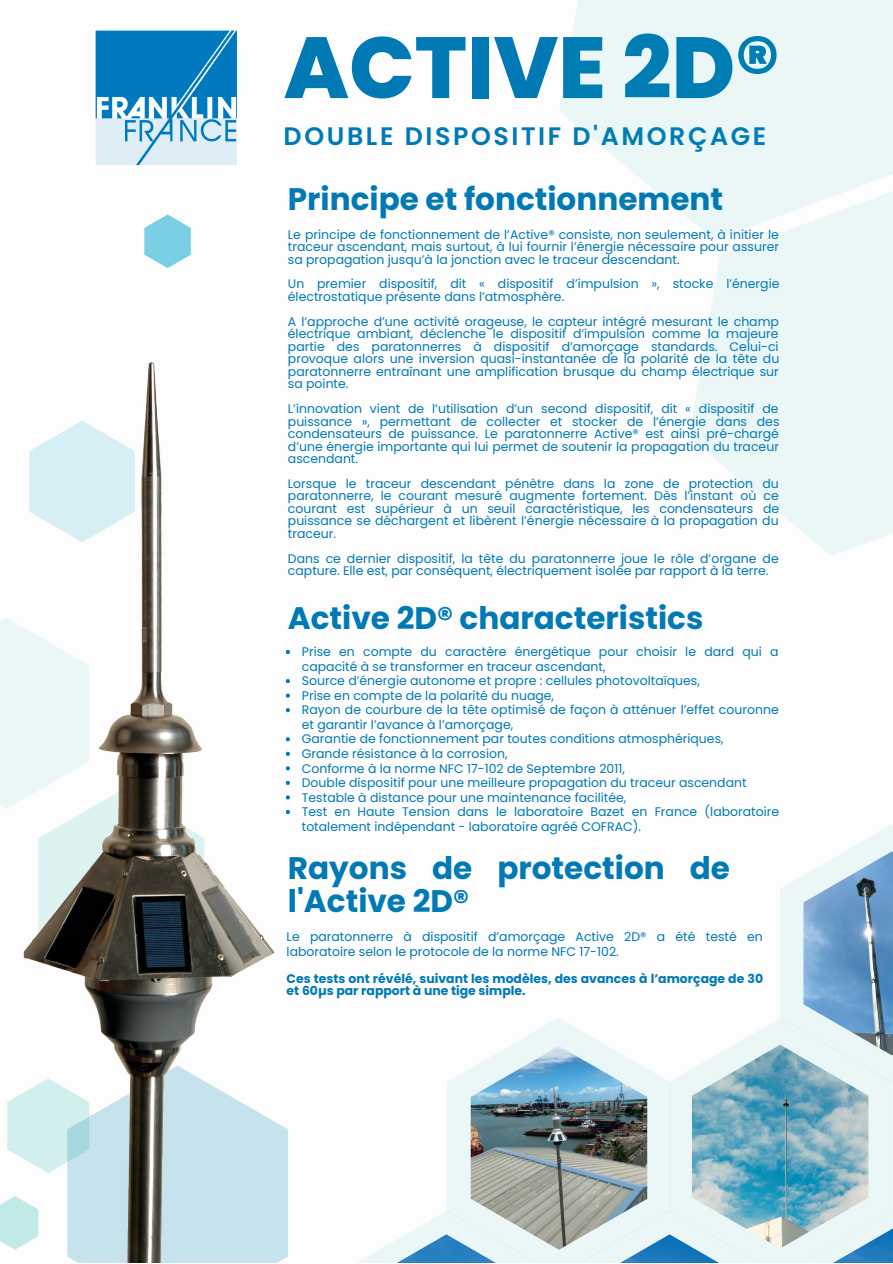
<style>
.page{position:relative;width:893px;height:1264px;background:#fff}
.page>*{position:absolute;margin:0;border:0;box-sizing:border-box;transform-origin:0 0}
.t1{font:800 86.55px "Poppins";color:#0079b5}
.t2{font:700 31.05px/32.5px "Poppins";color:#0079b5}
.t3{font:600 25.2px "Poppins";letter-spacing:.105em;color:#0079b5}
.t4{font:12.45px/12.5px "Poppins";color:#0079b5;text-align:justify}
.t5{font:700 12.45px/12.5px "Poppins";color:#0079b5}
</style>
<div class="page">
<svg style="left:780px;top:825px;width:112px;height:192px;fill:#eaf7f6"></svg>
<svg style="left:670px;top:1017px;width:222px;height:245px;fill:#eaf7f6"></svg>
<img style="left:692px;top:1044px;width:176px;height:204px">
<svg style="left:144px;top:214px;width:47px;height:54px"></svg>
<svg style="left:447px;top:1018px;width:223px;height:244px;fill:#eaf7f6"></svg>
<img style="left:803px;top:851px;width:89px;height:204px">
<div style="left:274px;top:1121px;width:14px;height:141px;background:#c6e2ec"></div>
<svg style="left:95px;top:30px;width:142px;height:136px;background:#5eaad6"></svg>
<svg style="left:559px;top:0;width:333px;height:218px;background:#ecf7f6"></svg>
<svg style="left:688px;top:190px;width:204px;height:366px;fill:#eaf7f6"></svg>
<svg style="left:559px;top:1210px;width:221px;height:52px;background:#d6e9ea"></svg>
<svg style="left:407px;top:1210px;width:150px;height:52px;fill:#eaf7f6"></svg>
<svg style="left:785px;top:1208px;width:107px;height:54px;background:#bfd7db"></svg>
<img style="left:358px;top:1234px;width:176px;height:28px">
<img style="left:581px;top:1234px;width:176px;height:28px">
<img style="left:470px;top:1045px;width:177px;height:204px">
<img style="left:804px;top:1228px;width:88px;height:34px">
<img style="left:0;top:363px;width:274px;height:899px">
<svg style="left:286px;top:650px;width:4px;height:4px"></svg>
<svg style="left:286px;top:679px;width:4px;height:4px"></svg>
<svg style="left:286px;top:693px;width:4px;height:4px"></svg>
<svg style="left:286px;top:708px;width:4px;height:4px"></svg>
<svg style="left:286px;top:737px;width:4px;height:4px"></svg>
<svg style="left:286px;top:751px;width:4px;height:5px"></svg>
<svg style="left:286px;top:766px;width:4px;height:4px"></svg>
<svg style="left:286px;top:780px;width:4px;height:5px"></svg>
<svg style="left:286px;top:795px;width:4px;height:4px"></svg>
<svg style="left:286px;top:810px;width:4px;height:4px"></svg>
<h1 class="t1" style="left:284px;top:7px;width:497px">ACTIVE 2D®</h1>
<h3 class="t3" style="left:283px;top:119px;width:484px">DOUBLE DISPOSITIF D'AMORÇAGE</h3>
<h2 class="t2" style="left:288px;top:182px;width:437px">Principe et fonctionnement</h2>
<p class="t4" style="left:288px;top:228px;width:492px">Le principe de fonctionnement de l’Active® consiste, non seulement, à initier le traceur ascendant, mais surtout, à lui fournir l’énergie nécessaire pour assurer sa propagation jusqu’à la jonction avec le traceur descendant.</p>
<p class="t4" style="left:288px;top:278px;width:493px">Un premier dispositif, dit « dispositif d’impulsion », stocke l’énergie électrostatique présente dans l’atmosphère.</p>
<p class="t4" style="left:288px;top:315px;width:493px">A l’approche d’une activité orageuse, le capteur intégré mesurant le champ électrique ambiant, déclenche le dispositif d’impulsion comme la majeure partie des paratonnerres à dispositif d’amorçage standards. Celui-ci provoque alors une inversion quasi-instantanée de la polarité de la tête du paratonnerre entraînant une amplification brusque du champ électrique sur sa pointe.</p>
<p class="t4" style="left:288px;top:402px;width:493px">L’innovation vient de l’utilisation d’un second dispositif, dit « dispositif de puissance », permettant de collecter et stocker de l’énergie dans des condensateurs de puissance. Le paratonnerre Active® est ainsi pré-chargé d’une énergie importante qui lui permet de soutenir la propagation du traceur ascendant.</p>
<p class="t4" style="left:288px;top:477px;width:493px">Lorsque le traceur descendant pénètre dans la zone de protection du paratonnerre, le courant mesuré augmente fortement. Dès l’instant où ce courant est supérieur à un seuil caractéristique, les condensateurs de puissance se déchargent et libèrent l’énergie nécessaire à la propagation du traceur.</p>
<p class="t4" style="left:288px;top:552px;width:492px">Dans ce dernier dispositif, la tête du paratonnerre joue le rôle d’organe de capture. Elle est, par conséquent, électriquement isolée par rapport à la terre.</p>
<h2 class="t2" style="left:288px;top:601px;width:417px">Active 2D® characteristics</h2>
<p class="t4" style="left:302px;top:644px;width:479px;line-height:14.5px;text-align:left">Prise en compte du caractère énergétique pour choisir le dard qui a capacité à se transformer en traceur ascendant,<br>Source d’énergie autonome et propre : cellules photovoltaïques,<br>Prise en compte de la polarité du nuage,<br>Rayon de courbure de la tête optimisé de façon à atténuer l’effet couronne et garantir l’avance à l’amorçage,<br>Garantie de fonctionnement par toutes conditions atmosphériques,<br>Grande résistance à la corrosion,<br>Conforme à la norme NFC 17-102 de Septembre 2011,<br>Double dispositif pour une meilleure propagation du traceur ascendant Testable à distance pour une maintenance facilitée,<br>Test en Haute Tension dans le laboratoire Bazet en France (laboratoire totalement indépendant - laboratoire agréé COFRAC).</p>
<h2 class="t2" style="left:288px;top:852px;width:443px">Rayons de protection de l'Active 2D®</h2>
<p class="t4" style="left:286px;top:929px;width:477px;line-height:14.5px">Le paratonnerre à dispositif d’amorçage Active 2D® a été testé en laboratoire selon le protocole de la norme NFC 17-102.</p>
<p class="t5" style="left:286px;top:972px;width:478px">Ces tests ont révélé, suivant les modèles, des avances à l’amorçage de 30 et 60µs par rapport à une tige simple.</p>
</div>
